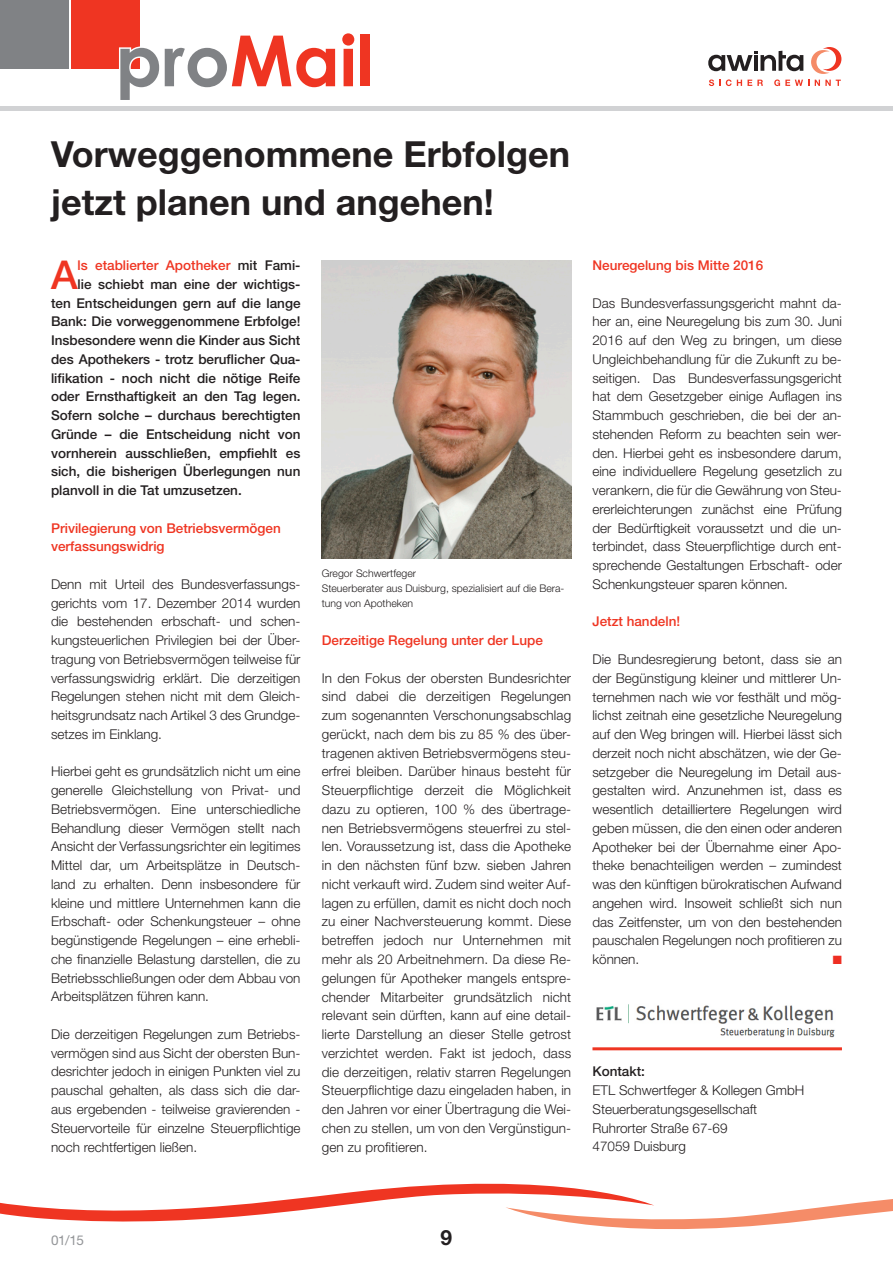
<style>
.page{position:relative;width:893px;height:1263px;background:#fff}
.page>*{position:absolute;margin:0;border:0;box-sizing:border-box;transform-origin:0 0}
.t1{font:700 70.5px "Century Gothic";color:#ef3522}
.t2{font:500 39.75px "Helvetica Neue";color:#ef3522}
.t3{font:700 36px/48px "Helvetica Neue";color:#231f20}
.t4{font:700 21px "Helvetica Neue";color:#231f20}
.t5{font:300 13.5px/18.8px "Helvetica Neue";color:#231f20;text-align:justify}
.t6{font:500 13.5px "Helvetica Neue";color:#231f20}
.t7{font:500 13.5px/18.8px "Helvetica Neue";color:#ef3522}
.t8{font:13.5px "Helvetica Neue";color:#939598}
.t9{font:12px "Zapf Dingbats ITC";color:#ee2e22}
.t10{font:300 10.5px/15px "Helvetica Neue";color:#231f20}
.s1{color:#808285}
.s2{color:#231f20}
</style>
<div class="page">
<div style="left:72px;top:0;width:68px;height:68px;background:#ef3522"></div>
<div style="left:0;top:0;width:68px;height:68px;background:#808285"></div>
<svg style="left:118px;top:46px;width:22px;height:23px"></svg>
<div style="left:0;top:106px;width:893px;height:5px;background:#d1d2d4"></div>
<svg style="left:708px;top:47px;width:133px;height:39px"></svg>
<svg style="left:0;top:1183px;width:893px;height:47px"></svg>
<img style="left:322px;top:260px;width:249px;height:299px">
<img style="left:596px;top:1004px;width:239px;height:34px">
<hr style="left:592px;top:1047px;width:250px;height:3px;background:#ef3522">
<h1 class="t1" style="left:116px;top:16px;width:260px"><span class="s1">pro</span>Mail</h1>
<h3 class="t3" style="left:51px;top:129px;width:521px">Vorweggenommene Erbfolgen jetzt planen und angehen!</h3>
<h2 class="t2" style="left:51px;top:251px;width:28px">A</h2>
<p class="t7" style="left:78px;top:256px;width:224px">ls etablierter Apotheker <span class="s2">mit Fami-</span></p>
<p class="t6" style="left:78px;top:276px;width:224px">lie schiebt man eine der wichtigs-</p>
<p class="t6" style="left:51px;top:295px;width:251px">ten Entscheidungen gern auf die lange</p>
<p class="t6" style="left:51px;top:313px;width:251px">Bank: Die vorweggenommene Erbfolge!</p>
<p class="t6" style="left:51px;top:332px;width:251px">Insbesondere wenn die Kinder aus Sicht</p>
<p class="t6" style="left:51px;top:351px;width:251px">des Apothekers - trotz beruflicher Qua-</p>
<p class="t6" style="left:51px;top:370px;width:251px">lifikation - noch nicht die nötige Reife</p>
<p class="t6" style="left:51px;top:388px;width:251px">oder Ernsthaftigkeit an den Tag legen.</p>
<p class="t6" style="left:51px;top:407px;width:251px">Sofern solche – durchaus berechtigten</p>
<p class="t6" style="left:51px;top:426px;width:251px">Gründe – die Entscheidung nicht von</p>
<p class="t6" style="left:51px;top:445px;width:251px">vornherein ausschließen, empfiehlt es</p>
<p class="t6" style="left:51px;top:463px;width:251px">sich, die bisherigen Überlegungen nun</p>
<p class="t6" style="left:51px;top:482px;width:192px">planvoll in die Tat umzusetzen.</p>
<p class="t7" style="left:51px;top:518px;width:231px">Privilegierung von Betriebsvermögen verfassungswidrig</p>
<p class="t5" style="left:51px;top:574px;width:251px">Denn mit Urteil des Bundesverfassungs&shy;gerichts vom 17. Dezember 2014 wurden die bestehenden erbschaft- und schen&shy;kungsteuerlichen Privilegien bei der Über&shy;tragung von Betriebsvermögen teilweise für verfassungswidrig erklärt. Die derzeitigen Regelungen stehen nicht mit dem Gleich&shy;heitsgrundsatz nach Artikel 3 des Grundge&shy;setzes im Einklang.</p>
<p class="t5" style="left:51px;top:762px;width:251px">Hierbei geht es grundsätzlich nicht um eine generelle Gleichstellung von Privat- und Betriebsvermögen. Eine unterschiedliche Behandlung dieser Vermögen stellt nach Ansicht der Verfassungsrichter ein legitimes Mittel dar, um Arbeitsplätze in Deutsch&shy;land zu erhalten. Denn insbesondere für kleine und mittlere Unternehmen kann die Erbschaft- oder Schenkungsteuer – ohne begünstigende Regelungen – eine erhebli&shy;che finanzielle Belastung darstellen, die zu Betriebsschließungen oder dem Abbau von Arbeitsplätzen führen kann.</p>
<p class="t5" style="left:51px;top:1024px;width:251px">Die derzeitigen Regelungen zum Betriebs&shy;vermögen sind aus Sicht der obersten Bun&shy;desrichter jedoch in einigen Punkten viel zu pauschal gehalten, als dass sich die dar&shy;aus ergebenden - teilweise gravierenden - Steuervorteile für einzelne Steuerpflichtige noch rechtfertigen ließen.</p>
<p class="t10" style="left:322px;top:566px;width:244px">Gregor Schwertfeger<br>Steuerberater aus Duisburg, spezialisiert auf die Bera&shy;tung von Apotheken</p>
<p class="t7" style="left:322px;top:631px;width:223px">Derzeitige Regelung unter der Lupe</p>
<p class="t5" style="left:322px;top:668px;width:251px">In den Fokus der obersten Bundesrichter sind dabei die derzeitigen Regelungen zum sogenannten Verschonungsabschlag gerückt, nach dem bis zu 85 % des über&shy;tragenen aktiven Betriebsvermögens steu&shy;erfrei bleiben. Darüber hinaus besteht für Steuerpflichtige derzeit die Möglichkeit dazu zu optieren, 100 % des übertrage&shy;nen Betriebsvermögens steuerfrei zu stel&shy;len. Voraussetzung ist, dass die Apotheke in den nächsten fünf bzw. sieben Jahren nicht verkauft wird. Zudem sind weiter Auf&shy;lagen zu erfüllen, damit es nicht doch noch zu einer Nachversteuerung kommt. Diese betreffen jedoch nur Unternehmen mit mehr als 20 Arbeitnehmern. Da diese Re&shy;gelungen für Apotheker mangels entspre&shy;chender Mitarbeiter grundsätzlich nicht relevant sein dürften, kann auf eine detail&shy;lierte Darstellung an dieser Stelle getrost verzichtet werden. Fakt ist jedoch, dass die derzeitigen, relativ starren Regelungen Steuerpflichtige dazu eingeladen haben, in den Jahren vor einer Übertragung die Wei&shy;chen zu stellen, um von den Vergünstigun&shy;gen zu profitieren.</p>
<p class="t7" style="left:592px;top:256px;width:172px">Neuregelung bis Mitte 2016</p>
<p class="t5" style="left:592px;top:293px;width:251px">Das Bundesverfassungsgericht mahnt da&shy;her an, eine Neuregelung bis zum 30. Juni 2016 auf den Weg zu bringen, um diese Ungleichbehandlung für die Zukunft zu be&shy;seitigen. Das Bundesverfassungsgericht hat dem Gesetzgeber einige Auflagen ins Stammbuch geschrieben, die bei der an&shy;stehenden Reform zu beachten sein wer&shy;den. Hierbei geht es insbesondere darum, eine individuellere Regelung gesetzlich zu verankern, die für die Gewährung von Steu&shy;ererleichterungen zunächst eine Prüfung der Bedürftigkeit voraussetzt und die un&shy;terbindet, dass Steuerpflichtige durch ent&shy;sprechende Gestaltungen Erbschaft- oder Schenkungsteuer sparen können.</p>
<p class="t7" style="left:592px;top:612px;width:89px">Jetzt handeln!</p>
<p class="t5" style="left:592px;top:649px;width:251px">Die Bundesregierung betont, dass sie an der Begünstigung kleiner und mittlerer Un&shy;ternehmen nach wie vor festhält und mög&shy;lichst zeitnah eine gesetzliche Neuregelung auf den Weg bringen will. Hierbei lässt sich derzeit noch nicht abschätzen, wie der Ge&shy;setzgeber die Neuregelung im Detail aus&shy;gestalten wird. Anzunehmen ist, dass es wesentlich detailliertere Regelungen wird geben müssen, die den einen oder anderen Apotheker bei der Übernahme einer Apo&shy;theke benachteiligen werden – zumindest was den künftigen bürokratischen Aufwand angehen wird. Insoweit schließt sich nun das Zeitfenster, um von den bestehenden pauschalen Regelungen noch profitieren zu können.</p>
<p class="t9" style="left:833px;top:954px;width:11px">■</p>
<p class="t6" style="left:592px;top:1063px;width:54px">Kontakt:</p>
<p class="t5" style="left:592px;top:1081px;width:213px;text-align:left">ETL Schwertfeger &amp; Kollegen GmbH<br>Steuerberatungsgesellschaft<br>Ruhrorter Straße 67-69<br>47059 Duisburg</p>
<p class="t8" style="left:51px;top:1232px;width:34px">01/15</p>
<h3 class="t4" style="left:441px;top:1225px;width:13px">9</h3>
</div>
